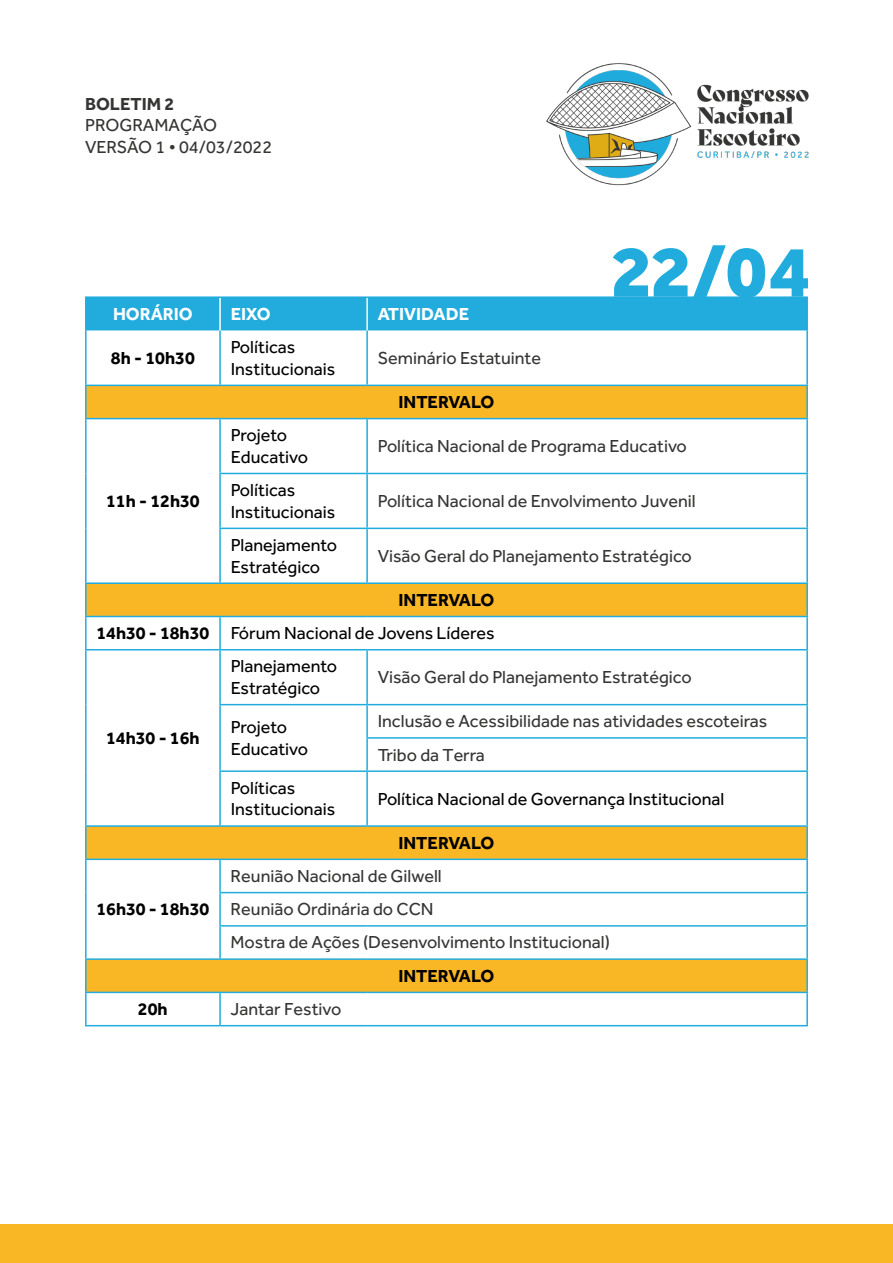
<style>
.page{position:relative;width:893px;height:1263px;background:#fff}
.page>*{position:absolute;margin:0;border:0;box-sizing:border-box;transform-origin:0 0}
.t1{font:800 75px "Effra";color:#21acdd}
.t2{font:18px/33.3px "Effra";color:#353533}
.t3{font:18px/21.6px "Effra";color:#000}
.t4{font:700 18px "Effra";color:#000}
.t5{font:700 18px "Effra";color:#fff}
.t6{font:700 18px "Effra";color:#353533}
.s1{font-weight:700}
</style>
<div class="page">
<img style="left:546px;top:63px;width:263px;height:123px">
<div style="left:0;top:1225px;width:893px;height:38px;background:#fab725"></div>
<div style="left:87px;top:298px;width:719px;height:32px;background:#21acdd"></div>
<svg style="left:87px;top:386px;width:719px;height:606px"></svg>
<hr style="left:85px;top:385px;width:135px;height:1px;background:#21acdd">
<hr style="left:220px;top:385px;width:147px;height:1px;background:#21acdd">
<hr style="left:367px;top:385px;width:441px;height:1px;background:#21acdd">
<hr style="left:85px;top:418px;width:135px;height:1px;background:#21acdd">
<hr style="left:220px;top:418px;width:147px;height:1px;background:#21acdd">
<hr style="left:367px;top:418px;width:441px;height:1px;background:#21acdd">
<hr style="left:85px;top:582px;width:135px;height:2px;background:#21acdd">
<hr style="left:220px;top:582px;width:147px;height:2px;background:#21acdd">
<hr style="left:367px;top:582px;width:441px;height:2px;background:#21acdd">
<hr style="left:85px;top:616px;width:135px;height:1px;background:#21acdd">
<hr style="left:220px;top:616px;width:147px;height:1px;background:#21acdd">
<hr style="left:367px;top:616px;width:441px;height:1px;background:#21acdd">
<hr style="left:85px;top:825px;width:135px;height:2px;background:#21acdd">
<hr style="left:220px;top:825px;width:147px;height:2px;background:#21acdd">
<hr style="left:367px;top:825px;width:441px;height:2px;background:#21acdd">
<hr style="left:85px;top:858px;width:135px;height:2px;background:#21acdd">
<hr style="left:220px;top:858px;width:147px;height:2px;background:#21acdd">
<hr style="left:367px;top:858px;width:441px;height:2px;background:#21acdd">
<hr style="left:85px;top:958px;width:135px;height:2px;background:#21acdd">
<hr style="left:220px;top:958px;width:147px;height:2px;background:#21acdd">
<hr style="left:367px;top:958px;width:441px;height:2px;background:#21acdd">
<hr style="left:85px;top:992px;width:135px;height:1px;background:#21acdd">
<hr style="left:220px;top:992px;width:147px;height:1px;background:#21acdd">
<hr style="left:367px;top:992px;width:441px;height:1px;background:#21acdd">
<hr style="left:219px;top:473px;width:148px;height:1px;background:#21acdd">
<hr style="left:367px;top:473px;width:441px;height:1px;background:#21acdd">
<hr style="left:219px;top:528px;width:148px;height:1px;background:#21acdd">
<hr style="left:367px;top:528px;width:441px;height:1px;background:#21acdd">
<hr style="left:85px;top:649px;width:135px;height:1px;background:#21acdd">
<hr style="left:220px;top:649px;width:147px;height:1px;background:#21acdd">
<hr style="left:367px;top:649px;width:441px;height:1px;background:#21acdd">
<hr style="left:219px;top:704px;width:148px;height:1px;background:#21acdd">
<hr style="left:367px;top:704px;width:441px;height:1px;background:#21acdd">
<hr style="left:366px;top:737px;width:442px;height:2px;background:#21acdd">
<hr style="left:219px;top:770px;width:148px;height:2px;background:#21acdd">
<hr style="left:367px;top:770px;width:441px;height:2px;background:#21acdd">
<hr style="left:219px;top:892px;width:148px;height:1px;background:#21acdd">
<hr style="left:367px;top:892px;width:441px;height:1px;background:#21acdd">
<hr style="left:219px;top:925px;width:148px;height:2px;background:#21acdd">
<hr style="left:367px;top:925px;width:441px;height:2px;background:#21acdd">
<hr style="left:806px;top:298px;width:2px;height:32px;background:#21acdd">
<hr style="left:219px;top:330px;width:2px;height:55px;background:#21acdd">
<hr style="left:366px;top:330px;width:2px;height:55px;background:#21acdd">
<hr style="left:806px;top:330px;width:2px;height:55px;background:#21acdd">
<hr style="left:806px;top:386px;width:2px;height:32px;background:#21acdd">
<hr style="left:219px;top:419px;width:2px;height:54px;background:#21acdd">
<hr style="left:366px;top:419px;width:2px;height:54px;background:#21acdd">
<hr style="left:806px;top:419px;width:2px;height:54px;background:#21acdd">
<hr style="left:219px;top:474px;width:2px;height:54px;background:#21acdd">
<hr style="left:366px;top:474px;width:2px;height:54px;background:#21acdd">
<hr style="left:806px;top:474px;width:2px;height:54px;background:#21acdd">
<hr style="left:219px;top:529px;width:2px;height:53px;background:#21acdd">
<hr style="left:366px;top:529px;width:2px;height:53px;background:#21acdd">
<hr style="left:806px;top:529px;width:2px;height:53px;background:#21acdd">
<hr style="left:806px;top:584px;width:2px;height:32px;background:#21acdd">
<hr style="left:219px;top:617px;width:2px;height:32px;background:#21acdd">
<hr style="left:806px;top:617px;width:2px;height:32px;background:#21acdd">
<hr style="left:219px;top:650px;width:2px;height:54px;background:#21acdd">
<hr style="left:366px;top:650px;width:2px;height:54px;background:#21acdd">
<hr style="left:806px;top:650px;width:2px;height:54px;background:#21acdd">
<hr style="left:219px;top:705px;width:2px;height:33px;background:#21acdd">
<hr style="left:366px;top:705px;width:2px;height:32px;background:#21acdd">
<hr style="left:806px;top:705px;width:2px;height:32px;background:#21acdd">
<hr style="left:219px;top:738px;width:2px;height:32px;background:#21acdd">
<hr style="left:366px;top:739px;width:2px;height:31px;background:#21acdd">
<hr style="left:806px;top:739px;width:2px;height:31px;background:#21acdd">
<hr style="left:219px;top:772px;width:2px;height:53px;background:#21acdd">
<hr style="left:366px;top:772px;width:2px;height:53px;background:#21acdd">
<hr style="left:806px;top:772px;width:2px;height:53px;background:#21acdd">
<hr style="left:806px;top:827px;width:2px;height:31px;background:#21acdd">
<hr style="left:219px;top:860px;width:2px;height:32px;background:#21acdd">
<hr style="left:806px;top:860px;width:2px;height:32px;background:#21acdd">
<hr style="left:219px;top:893px;width:2px;height:32px;background:#21acdd">
<hr style="left:806px;top:893px;width:2px;height:32px;background:#21acdd">
<hr style="left:219px;top:927px;width:2px;height:31px;background:#21acdd">
<hr style="left:806px;top:927px;width:2px;height:31px;background:#21acdd">
<hr style="left:806px;top:960px;width:2px;height:32px;background:#21acdd">
<hr style="left:219px;top:993px;width:2px;height:32px;background:#21acdd">
<hr style="left:806px;top:993px;width:2px;height:32px;background:#21acdd">
<hr style="left:85px;top:330px;width:2px;height:55px;background:#21acdd">
<hr style="left:85px;top:386px;width:2px;height:32px;background:#21acdd">
<hr style="left:85px;top:419px;width:2px;height:54px;background:#21acdd">
<hr style="left:85px;top:473px;width:2px;height:55px;background:#21acdd">
<hr style="left:85px;top:528px;width:2px;height:54px;background:#21acdd">
<hr style="left:85px;top:584px;width:2px;height:32px;background:#21acdd">
<hr style="left:85px;top:617px;width:2px;height:32px;background:#21acdd">
<hr style="left:85px;top:650px;width:2px;height:55px;background:#21acdd">
<hr style="left:85px;top:705px;width:2px;height:33px;background:#21acdd">
<hr style="left:85px;top:738px;width:2px;height:33px;background:#21acdd">
<hr style="left:85px;top:771px;width:2px;height:54px;background:#21acdd">
<hr style="left:85px;top:827px;width:2px;height:31px;background:#21acdd">
<hr style="left:85px;top:860px;width:2px;height:32px;background:#21acdd">
<hr style="left:85px;top:892px;width:2px;height:34px;background:#21acdd">
<hr style="left:85px;top:926px;width:2px;height:32px;background:#21acdd">
<hr style="left:85px;top:960px;width:2px;height:32px;background:#21acdd">
<hr style="left:85px;top:993px;width:2px;height:32px;background:#21acdd">
<hr style="left:219px;top:298px;width:2px;height:32px;background:#fff">
<hr style="left:366px;top:298px;width:2px;height:32px;background:#f6f6f3">
<hr style="left:85px;top:298px;width:2px;height:32px;background:#21acdd">
<hr style="left:85px;top:296px;width:135px;height:2px;background:#21acdd">
<hr style="left:220px;top:296px;width:147px;height:2px;background:#21acdd">
<hr style="left:367px;top:296px;width:441px;height:2px;background:#21acdd">
<hr style="left:85px;top:1025px;width:135px;height:1px;background:#21acdd">
<hr style="left:220px;top:1025px;width:147px;height:1px;background:#21acdd">
<hr style="left:367px;top:1025px;width:441px;height:1px;background:#21acdd">
<p class="t6" style="left:85px;top:93px;width:91px">BOLETIM 2</p>
<p class="t2" style="left:85px;top:114px;width:189px;line-height:21.6px">PROGRAMAÇÃO<br>VERSÃO 1 • 04/03/2022</p>
<p class="t5" style="left:113px;top:303px;width:81px">HORÁRIO</p>
<p class="t5" style="left:231px;top:303px;width:42px">EIXO</p>
<p class="t5" style="left:378px;top:303px;width:93px">ATIVIDADE</p>
<p class="t4" style="left:111px;top:347px;width:85px">8h - 10h30</p>
<p class="t3" style="left:231px;top:336px;width:106px">Políticas<br>Institucionais</p>
<p class="t2" style="left:378px;top:341px;width:165px">Seminário Estatuinte</p>
<p class="t4" style="left:398px;top:391px;width:98px">INTERVALO</p>
<h1 class="t1" style="left:612px;top:225px;width:201px">22/04</h1>
<p class="t3" style="left:231px;top:424px;width:79px">Projeto<br>Educativo</p>
<p class="t2" style="left:378px;top:429px;width:311px">Política Nacional de Programa Educativo</p>
<p class="t3" style="left:231px;top:479px;width:106px">Políticas<br>Institucionais</p>
<p class="t2" style="left:378px;top:484px;width:320px">Política Nacional de Envolvimento Juvenil</p>
<p class="t3" style="left:231px;top:534px;width:108px">Planejamento<br>Estratégico</p>
<p class="t2" style="left:378px;top:539px;width:315px">Visão Geral do Planejamento Estratégico</p>
<p class="t3" style="left:96px;top:583px;width:400px;line-height:33.3px;text-align:right"><span class="s1">INTERVALO<br>14h30 - 18h30</span> Fórum Nacional de Jovens Líderes</p>
<p class="t4" style="left:106px;top:490px;width:95px">11h - 12h30</p>
<p class="t4" style="left:106px;top:727px;width:95px">14h30 - 16h</p>
<p class="t4" style="left:96px;top:898px;width:114px">16h30 - 18h30</p>
<p class="t3" style="left:231px;top:655px;width:108px">Planejamento<br>Estratégico</p>
<p class="t2" style="left:378px;top:660px;width:315px">Visão Geral do Planejamento Estratégico</p>
<p class="t3" style="left:231px;top:716px;width:79px">Projeto<br>Educativo</p>
<p class="t2" style="left:378px;top:704px;width:391px">Inclusão e Acessibilidade nas atividades escoteiras<br>Tribo da Terra</p>
<p class="t3" style="left:231px;top:777px;width:106px">Políticas<br>Institucionais</p>
<p class="t3" style="left:378px;top:787px;width:348px">Política Nacional de Governança Institucional</p>
<p class="t4" style="left:398px;top:832px;width:98px">INTERVALO</p>
<p class="t2" style="left:231px;top:859px;width:381px">Reunião Nacional de Gilwell<br>Reunião Ordinária do CCN<br>Mostra de Ações (Desenvolvimento Institucional)</p>
<p class="t4" style="left:398px;top:965px;width:98px">INTERVALO</p>
<p class="t4" style="left:138px;top:998px;width:31px">20h</p>
<p class="t2" style="left:231px;top:992px;width:112px">Jantar Festivo</p>
</div>
